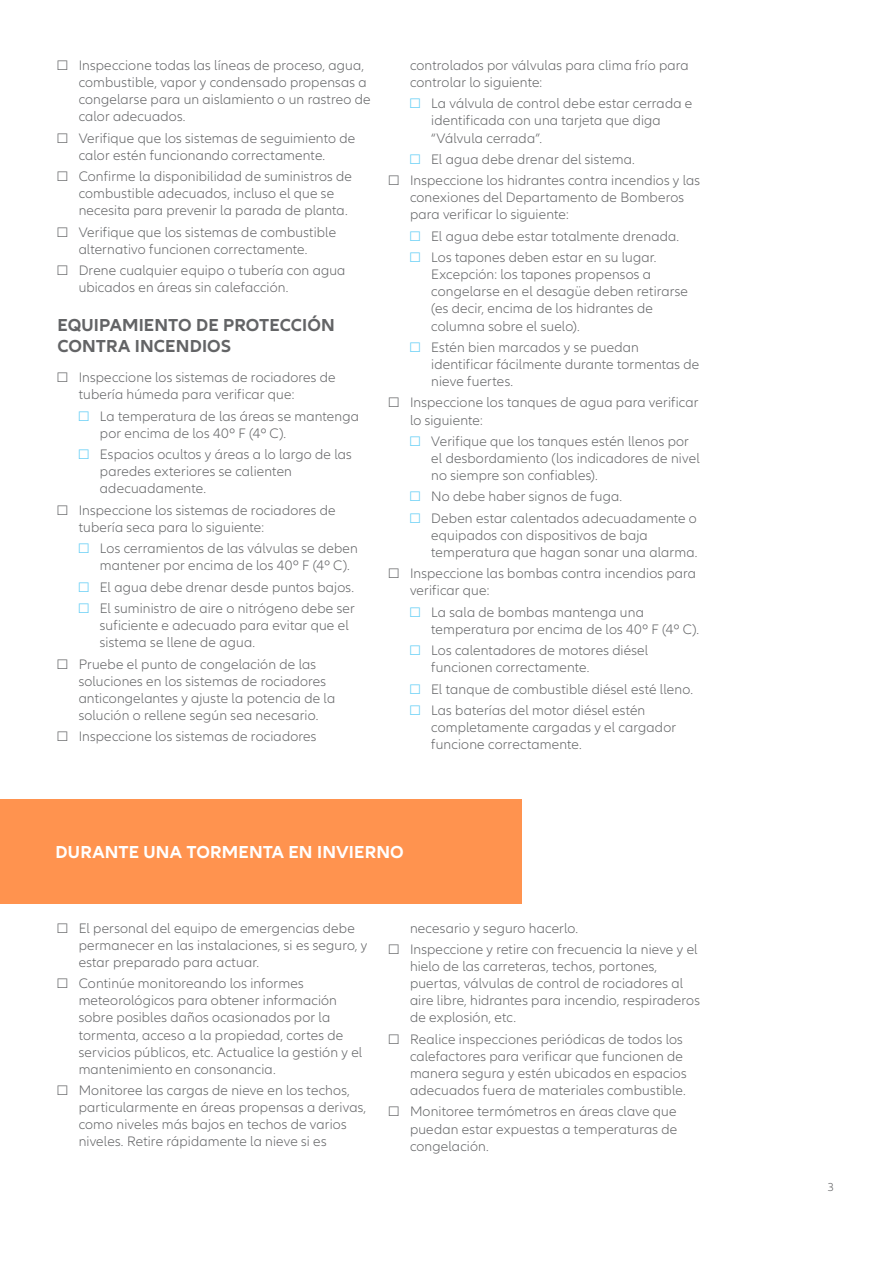
<style>
.page{position:relative;width:893px;height:1263px;background:#fff}
.page>*{position:absolute;margin:0;border:0;box-sizing:border-box;transform-origin:0 0}
.t1{font:700 18px/21.6px "Allianz Neo";letter-spacing:.01em;color:#636466}
.t2{font:700 18px "Allianz Neo";letter-spacing:.01em;color:#fff}
.t3{font:300 14.25px/17.1px "Allianz Neo";letter-spacing:.01em;color:#636466}
.t4{font:300 12px "Allianz Neo";color:#636466}
.s1{color:#5bcbf5}
</style>
<div class="page">
<div style="left:0;top:799px;width:521px;height:104px;background:#ff934f"></div>
<p class="t3" style="left:79px;top:57px;width:294px;text-indent:-21px">☐ Inspeccione todas las líneas de proceso, agua, combustible, vapor y condensado propensas a congelarse para un aislamiento o un rastreo de calor adecuados.</p>
<p class="t3" style="left:79px;top:130px;width:278px;text-indent:-21px">☐ Verifique que los sistemas de seguimiento de calor estén funcionando correctamente.</p>
<p class="t3" style="left:79px;top:168px;width:275px;text-indent:-21px">☐ Confirme la disponibilidad de suministros de combustible adecuados, incluso el que se necesita para prevenir la parada de planta.</p>
<p class="t3" style="left:57px;top:224px;width:280px;text-align:center">☐ Verifique que los sistemas de combustible alternativo funcionen correctamente.</p>
<p class="t3" style="left:79px;top:262px;width:268px;text-indent:-21px">☐ Drene cualquier equipo o tubería con agua ubicados en áreas sin calefacción.</p>
<p class="t1" style="left:57px;top:314px;width:279px">EQUIPAMIENTO DE PROTECCIÓN<br>CONTRA INCENDIOS</p>
<p class="t3" style="left:79px;top:369px;width:259px;text-indent:-21px">☐ Inspeccione los sistemas de rociadores de tubería húmeda para verificar que:</p>
<p class="t3" style="left:100px;top:408px;width:261px;text-indent:-21px"><span class="s1">☐</span> La temperatura de las áreas se mantenga por encima de los 40º F (4º C).</p>
<p class="t3" style="left:100px;top:446px;width:253px;text-indent:-21px"><span class="s1">☐</span> Espacios ocultos y áreas a lo largo de las paredes exteriores se calienten adecuadamente.</p>
<p class="t3" style="left:79px;top:502px;width:259px;text-indent:-21px">☐ Inspeccione los sistemas de rociadores de tubería seca para lo siguiente:</p>
<p class="t3" style="left:100px;top:540px;width:259px;text-indent:-21px"><span class="s1">☐</span> Los cerramientos de las válvulas se deben mantener por encima de los 40º F (4º C).</p>
<p class="t3" style="left:79px;top:577px;width:278px;line-height:21.3px"><span class="s1">☐</span> El agua debe drenar desde puntos bajos. <span class="s1">☐</span> El suministro de aire o nitrógeno debe ser</p>
<p class="t3" style="left:100px;top:617px;width:250px">suficiente e adecuado para evitar que el sistema se llene de agua.</p>
<p class="t3" style="left:79px;top:656px;width:258px;text-indent:-21px">☐ Pruebe el punto de congelación de las soluciones en los sistemas de rociadores anticongelantes y ajuste la potencia de la solución o rellene según sea necesario.</p>
<p class="t3" style="left:57px;top:728px;width:261px">☐ Inspeccione los sistemas de rociadores</p>
<p class="t3" style="left:410px;top:57px;width:280px">controlados por válvulas para clima frío para controlar lo siguiente:</p>
<p class="t3" style="left:431px;top:95px;width:263px;text-indent:-21px"><span class="s1">☐</span> La válvula de control debe estar cerrada e identificada con una tarjeta que diga “Válvula cerrada”.</p>
<p class="t3" style="left:389px;top:149px;width:313px;line-height:21.3px;text-indent:21px"><span class="s1">☐</span> El agua debe drenar del sistema.<br>☐ Inspeccione los hidrantes contra incendios y las</p>
<p class="t3" style="left:410px;top:189px;width:276px">conexiones del Departamento de Bomberos para verificar lo siguiente:</p>
<p class="t3" style="left:410px;top:226px;width:271px;line-height:21.3px"><span class="s1">☐</span> El agua debe estar totalmente drenada. <span class="s1">☐</span> Los tapones deben estar en su lugar.</p>
<p class="t3" style="left:431px;top:266px;width:258px">Excepción: los tapones propensos a congelarse en el desagüe deben retirarse (es decir, encima de los hidrantes de columna sobre el suelo).</p>
<p class="t3" style="left:431px;top:339px;width:270px;text-indent:-21px"><span class="s1">☐</span> Estén bien marcados y se puedan identificar fácilmente durante tormentas de nieve fuertes.</p>
<p class="t3" style="left:410px;top:395px;width:290px;text-indent:-21px">☐ Inspeccione los tanques de agua para verificar lo siguiente:</p>
<p class="t3" style="left:431px;top:433px;width:270px;text-indent:-21px"><span class="s1">☐</span> Verifique que los tanques estén llenos por el desbordamiento (los indicadores de nivel no siempre son confiables).</p>
<p class="t3" style="left:410px;top:486px;width:288px;line-height:21.3px"><span class="s1">☐</span> No debe haber signos de fuga.<br><span class="s1">☐</span> Deben estar calentados adecuadamente o</p>
<p class="t3" style="left:431px;top:527px;width:268px">equipados con dispositivos de baja temperatura que hagan sonar una alarma.</p>
<p class="t3" style="left:410px;top:565px;width:288px;text-indent:-21px">☐ Inspeccione las bombas contra incendios para verificar que:</p>
<p class="t3" style="left:431px;top:604px;width:269px;text-indent:-21px"><span class="s1">☐</span> La sala de bombas mantenga una temperatura por encima de los 40º F (4º C).</p>
<p class="t3" style="left:431px;top:642px;width:219px;text-indent:-21px"><span class="s1">☐</span> Los calentadores de motores diésel funcionen correctamente.</p>
<p class="t3" style="left:410px;top:679px;width:285px;line-height:21.3px"><span class="s1">☐</span> El tanque de combustible diésel esté lleno. <span class="s1">☐</span> Las baterías del motor diésel estén</p>
<p class="t3" style="left:431px;top:719px;width:246px">completamente cargadas y el cargador funcione correctamente.</p>
<p class="t2" style="left:56px;top:842px;width:350px">DURANTE UNA TORMENTA EN INVIERNO</p>
<p class="t3" style="left:79px;top:920px;width:290px;text-indent:-21px">☐ El personal del equipo de emergencias debe permanecer en las instalaciones, si es seguro, y estar preparado para actuar.</p>
<p class="t3" style="left:79px;top:975px;width:285px;text-indent:-21px">☐ Continúe monitoreando los informes meteorológicos para obtener información sobre posibles daños ocasionados por la tormenta, acceso a la propiedad, cortes de servicios públicos, etc. Actualice la gestión y el mantenimiento en consonancia.</p>
<p class="t3" style="left:79px;top:1082px;width:289px;text-indent:-21px">☐ Monitoree las cargas de nieve en los techos, particularmente en áreas propensas a derivas, como niveles más bajos en techos de varios niveles. Retire rápidamente la nieve si es</p>
<p class="t3" style="left:389px;top:918px;width:310px;line-height:21.3px;text-indent:21px">necesario y seguro hacerlo.<br>☐ Inspeccione y retire con frecuencia la nieve y el</p>
<p class="t3" style="left:410px;top:958px;width:291px">hielo de las carreteras, techos, portones, puertas, válvulas de control de rociadores al aire libre, hidrantes para incendio, respiraderos de explosión, etc.</p>
<p class="t3" style="left:410px;top:1031px;width:278px;text-indent:-21px">☐ Realice inspecciones periódicas de todos los calefactores para verificar que funcionen de manera segura y estén ubicados en espacios adecuados fuera de materiales combustible.</p>
<p class="t3" style="left:410px;top:1103px;width:269px;text-align:justify;text-indent:-21px">☐ Monitoree termómetros en áreas clave que puedan estar expuestas a temperaturas de congelación.</p>
<p class="t4" style="left:828px;top:1180px;width:8px">3</p>
</div>
